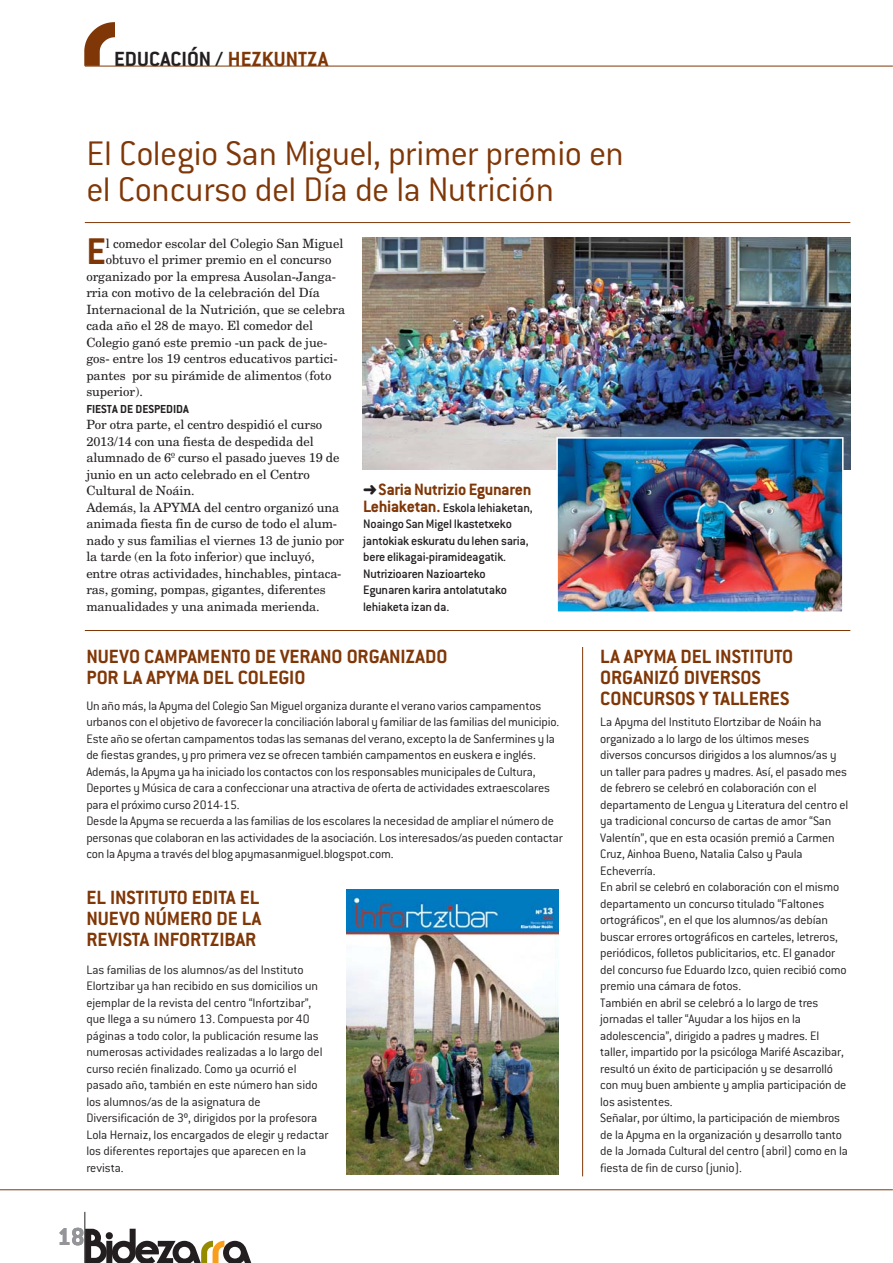
<style>
.page{position:relative;width:893px;height:1263px;background:#fff}
.page>*{position:absolute;margin:0;border:0;box-sizing:border-box;transform-origin:0 0}
.t1{font:700 40.8px "Conduit ITC";color:#803707}
.t2{font:300 37.5px/36px "Conduit ITC";letter-spacing:-.015em;color:#803707}
.t3{font:700 26.85px "Conduit ITC";color:#939598}
.t4{font:700 22.5px "Conduit ITC";color:#231f20}
.t5{font:700 21px/21px "Conduit ITC";color:#803707}
.t6{font:700 18px "Conduit ITC";letter-spacing:-.015em;color:#803707}
.t7{font:300 13.5px/16.5px "Conduit ITC";letter-spacing:-.01em;color:#231f20}
.t8{font:500 13.5px/16.5px "Conduit ITC";letter-spacing:-.015em;color:#231f20}
.t9{font:12.75px/16.5px "New Century Schlbk";letter-spacing:-.01em;color:#231f20}
.t10{font:700 12.75px "Conduit ITC";color:#231f20}
.s1{color:#803707}
.s2{color:#231f20}
.s3{font-weight:700;font-size:18px;color:#803707}
</style>
<div class="page">
<hr style="left:84px;top:1212px;width:1px;height:51px;background:#231f20">
<svg style="left:85px;top:1229px;width:167px;height:34px"></svg>
<img style="left:85px;top:22px;width:30px;height:44px">
<hr style="left:85px;top:222px;width:765px;height:1px;background:#803707">
<hr style="left:85px;top:630px;width:765px;height:1px;background:#803707">
<hr style="left:0;top:1189px;width:892px;height:1px;background:#803707">
<hr style="left:85px;top:66px;width:807px;height:1px;background:#803707">
<hr style="left:582px;top:647px;width:1px;height:529px;background:#803707">
<img style="left:362px;top:238px;width:488px;height:232px">
<img style="left:559px;top:440px;width:281px;height:170px">
<div style="left:556px;top:437px;width:287px;height:176px;border:2px solid #fff"></div>
<img style="left:346px;top:890px;width:213px;height:284px">
<h3 class="t4" style="left:114px;top:52px;width:216px">EDUCACIÓN / <span class="s1">HEZKUNTZA</span></h3>
<h2 class="t2" style="left:86px;top:140px;width:539px">El Colegio San Miguel, primer premio en el Concurso del Día de la Nutrición</h2>
<h1 class="t1" style="left:86px;top:238px;width:21px">E</h1>
<p class="t9" style="left:106px;top:236px;width:239px">l comedor escolar del Colegio San Miguel</p>
<p class="t9" style="left:106px;top:252px;width:227px">obtuvo el primer premio en el concurso</p>
<p class="t9" style="left:86px;top:269px;width:251px">organizado por la empresa Ausolan-Janga-</p>
<p class="t9" style="left:86px;top:285px;width:235px">rria con motivo de la celebración del Día</p>
<p class="t9" style="left:86px;top:302px;width:260px">Internacional de la Nutrición, que se celebra</p>
<p class="t9" style="left:86px;top:318px;width:228px">cada año el 28 de mayo. El comedor del</p>
<p class="t9" style="left:86px;top:335px;width:242px">Colegio ganó este premio -un pack de jue-</p>
<p class="t9" style="left:86px;top:351px;width:253px">gos- entre los 19 centros educativos partici-</p>
<p class="t9" style="left:86px;top:368px;width:246px">pantes por su pirámide de alimentos (foto</p>
<p class="t9" style="left:86px;top:384px;width:58px">superior).</p>
<p class="t10" style="left:86px;top:405px;width:104px">FIESTA DE DESPEDIDA</p>
<p class="t9" style="left:86px;top:417px;width:259px">Por otra parte, el centro despidió el curso 2013/14 con una fiesta de despedida del alumnado de 6º curso el pasado jueves 19 de junio en un acto celebrado en el Centro Cultural de Noáin.<br>Además, la APYMA del centro organizó una animada fiesta fin de curso de todo el alum&shy;nado y sus familias el viernes 13 de junio por la tarde (en la foto inferior) que incluyó, entre otras actividades, hinchables, pintaca&shy;ras, goming, pompas, gigantes, diferentes manualidades y una animada merienda.</p>
<h3 class="t6" style="left:363px;top:484px;width:170px"><span class="s2">➜</span>Saria Nutrizio Egunaren</h3>
<p class="t8" style="left:363px;top:501px;width:171px"><span class="s3">Lehiaketan.</span> Eskola lehiaketan,<br>Noaingo San Migel Ikastetxeko jantokiak eskuratu du lehen saria, bere elikagai-piramideagatik.<br>Nutrizioaren Nazioarteko<br>Egunaren karira antolatutako lehiaketa izan da.</p>
<h3 class="t5" style="left:86px;top:648px;width:363px">NUEVO CAMPAMENTO DE VERANO ORGANIZADO<br>POR LA APYMA DEL COLEGIO</h3>
<h3 class="t5" style="left:600px;top:649px;width:194px">LA APYMA DEL INSTITUTO<br>ORGANIZÓ DIVERSOS<br>CONCURSOS Y TALLERES</h3>
<p class="t7" style="left:86px;top:699px;width:478px">Un año más, la Apyma del Colegio San Miguel organiza durante el verano varios campamentos urbanos con el objetivo de favorecer la conciliación laboral y familiar de las familias del municipio.<br>Este año se ofertan campamentos todas las semanas del verano, excepto la de Sanfermines y la de fiestas grandes, y pro primera vez se ofrecen también campamentos en euskera e inglés.<br>Además, la Apyma ya ha iniciado los contactos con los responsables municipales de Cultura, Deportes y Música de cara a confeccionar una atractiva de oferta de actividades extraescolares para el próximo curso 2014-15.<br>Desde la Apyma se recuerda a las familias de los escolares la necesidad de ampliar el número de personas que colaboran en las actividades de la asociación. Los interesados/as pueden contactar con la Apyma a través del blog apymasanmiguel.blogspot.com.</p>
<p class="t7" style="left:600px;top:715px;width:250px">La Apyma del Instituto Elortzibar de Noáin ha organizado a lo largo de los últimos meses diversos concursos dirigidos a los alumnos/as y un taller para padres y madres. Así, el pasado mes de febrero se celebró en colaboración con el departamento de Lengua y Literatura del centro el ya tradicional concurso de cartas de amor “San Valentín”, que en esta ocasión premió a Carmen Cruz, Ainhoa Bueno, Natalia Calso y Paula Echeverría.<br>En abril se celebró en colaboración con el mismo departamento un concurso titulado “Faltones ortográficos”, en el que los alumnos/as debían buscar errores ortográficos en carteles, letreros, periódicos, folletos publicitarios, etc. El ganador del concurso fue Eduardo Izco, quien recibió como premio una cámara de fotos.<br>También en abril se celebró a lo largo de tres jornadas el taller “Ayudar a los hijos en la adolescencia”, dirigido a padres y madres. El taller, impartido por la psicóloga Marifé Ascazibar, resultó un éxito de participación y se desarrolló con muy buen ambiente y amplia participación de los asistentes.<br>Señalar, por último, la participación de miembros de la Apyma en la organización y desarrollo tanto de la Jornada Cultural del centro (abril) como en la fiesta de fin de curso (junio).</p>
<h3 class="t5" style="left:86px;top:889px;width:176px;text-align:justify">EL INSTITUTO EDITA EL NUEVO NÚMERO DE LA REVISTA INFORTZIBAR</h3>
<p class="t7" style="left:86px;top:963px;width:244px">Las familias de los alumnos/as del Instituto Elortzibar ya han recibido en sus domicilios un ejemplar de la revista del centro “Infortzibar”, que llega a su número 13. Compuesta por 40 páginas a todo color, la publicación resume las numerosas actividades realizadas a lo largo del curso recién finalizado. Como ya ocurrió el pasado año, también en este número han sido los alumnos/as de la asignatura de Diversificación de 3º, dirigidos por la profesora Lola Hernaiz, los encargados de elegir y redactar los diferentes reportajes que aparecen en la revista.</p>
<h3 class="t3" style="left:58px;top:1228px;width:29px">18</h3>
</div>
